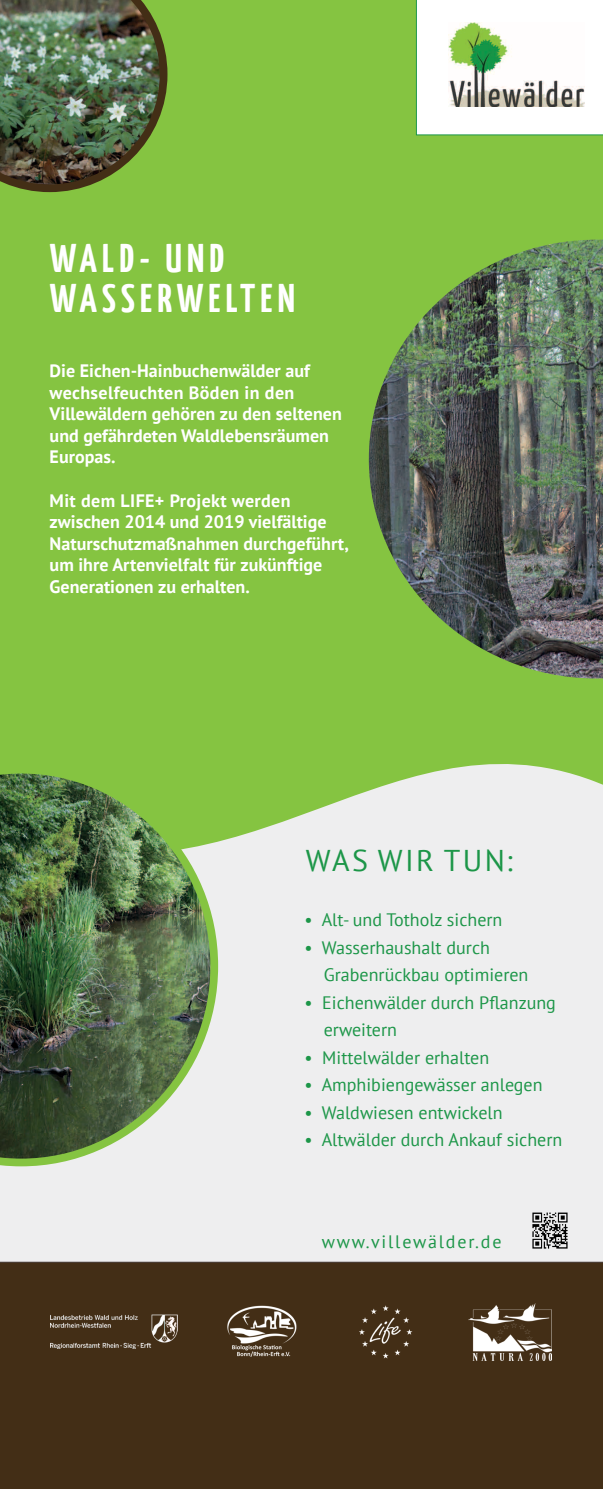
<style>
.page{position:relative;width:603px;height:1489px;background:#fff}
.page>*{position:absolute;margin:0;border:0;box-sizing:border-box;transform-origin:0 0}
.t1{font:700 40px/40px "Yanone Kaffeesatz";letter-spacing:.13em;color:#fff}
.t2{font:30px "PT Sans";letter-spacing:.08em;color:#1c9648}
.t3{font:700 18px/21.6px "PT Sans";color:#fff}
.t4{font:18px/27.5px "PT Sans";color:#1c9648}
.t5{font:18px "PT Sans";letter-spacing:.1em;color:#1c9648}
</style>
<div class="page">
<div style="left:0;top:0;width:602px;height:699px;background:#85c441"></div>
<img style="left:361px;top:232px;width:241px;height:454px">
<svg style="left:0;top:699px;width:602px;height:562px;background:#d9e5cc"></svg>
<img style="left:0;top:765px;width:218px;height:401px">
<div style="left:0;top:1261px;width:602px;height:227px;background:#432e16"></div>
<img style="left:468px;top:1303px;width:83px;height:57px">
<img style="left:356px;top:1303px;width:57px;height:57px">
<img style="left:224px;top:1303px;width:76px;height:57px">
<img style="left:51px;top:1314px;width:126px;height:34px">
<img style="left:531px;top:1211px;width:37px;height:38px">
<svg style="left:416px;top:0;width:186px;height:135px"></svg>
<img style="left:0;top:0;width:167px;height:192px">
<h1 class="t1" style="left:50px;top:237px;width:246px">WALD- UND<br>WASSERWELTEN</h1>
<p class="t3" style="left:50px;top:359px;width:293px">Die Eichen-Hainbuchenwälder auf wechselfeuchten Böden in den<br>Villewäldern gehören zu den seltenen und gefährdeten Waldlebensräumen<br>Europas.</p>
<p class="t3" style="left:50px;top:489px;width:300px">Mit dem LIFE+ Projekt werden zwischen 2014 und 2019 vielfältige Naturschutzmaßnahmen durchgeführt, um ihre Artenvielfalt für zukünftige Generationen zu erhalten.</p>
<h2 class="t2" style="left:305px;top:841px;width:208px">Was wir tun:</h2>
<p class="t4" style="left:304px;top:905px;width:199px">• Alt- und Totholz sichern</p>
<p class="t4" style="left:323px;top:933px;width:206px;text-indent:-19px">• Wasserhaushalt durch<br>Grabenrückbau optimieren</p>
<p class="t4" style="left:323px;top:988px;width:233px;text-indent:-19px">• Eichenwälder durch Pflanzung erweitern</p>
<p class="t4" style="left:304px;top:1043px;width:186px">• Mittelwälder erhalten</p>
<p class="t4" style="left:304px;top:1070px;width:239px">• Amphibiengewässer anlegen</p>
<p class="t4" style="left:304px;top:1098px;width:199px">• Waldwiesen entwickeln</p>
<p class="t4" style="left:304px;top:1125px;width:259px">• Altwälder durch Ankauf sichern</p>
<p class="t5" style="left:322px;top:1230px;width:181px">www.villewälder.de</p>
</div>
